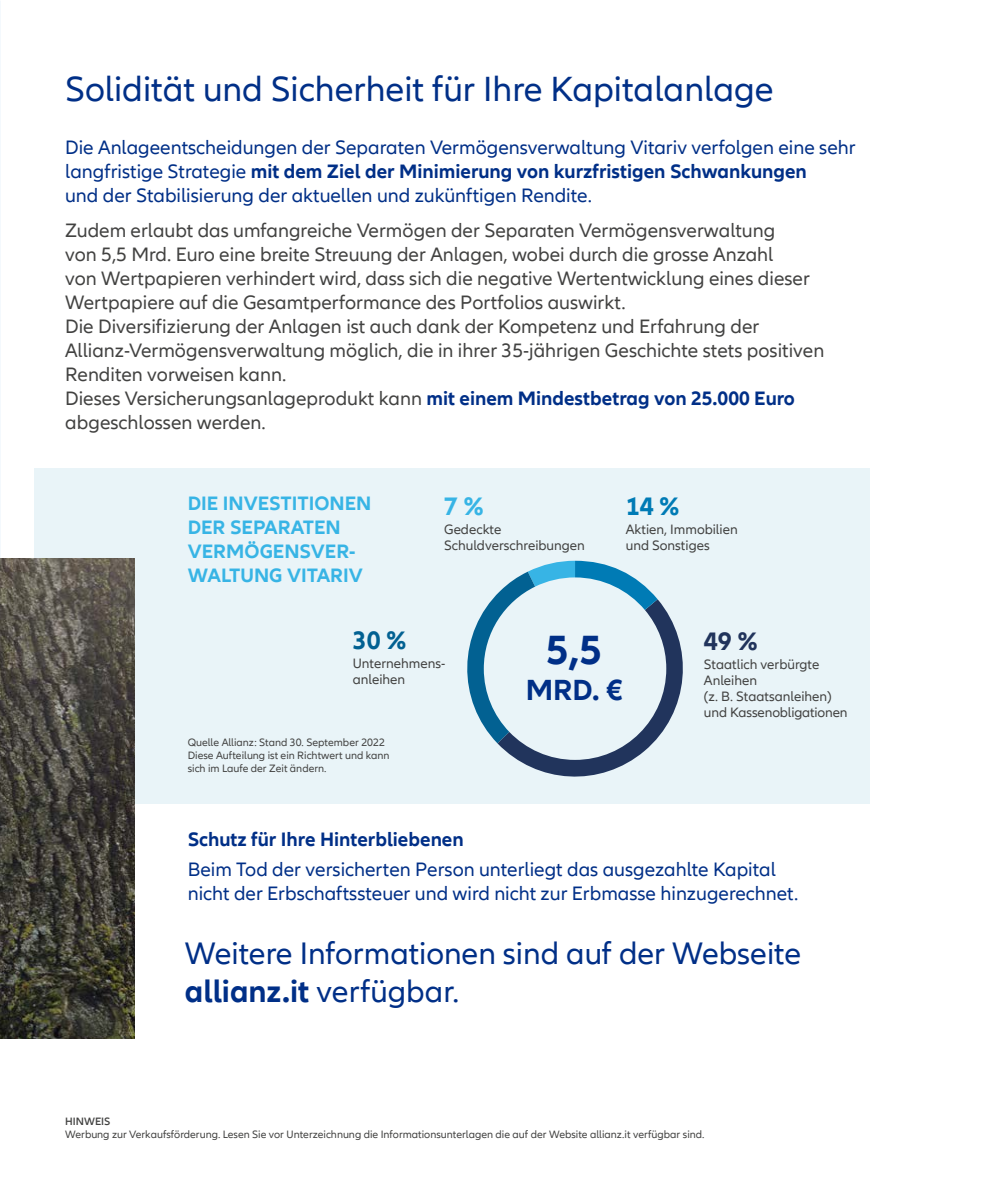
<style>
.page{position:relative;width:1004px;height:1191px;background:#fff}
.page>*{position:absolute;margin:0;border:0;box-sizing:border-box;transform-origin:0 0}
.t1{font:700 42px "Allianz Neo";color:#002f87}
.t2{font:36px "Allianz Neo";color:#002f87}
.t3{font:32px/38px "Allianz Neo";color:#002f87}
.t4{font:700 30px "Allianz Neo";color:#002f87}
.t5{font:700 26px "Allianz Neo";color:#21345c}
.t6{font:700 26px "Allianz Neo";color:#026192}
.t7{font:700 26px "Allianz Neo";color:#007bb5}
.t8{font:700 26px "Allianz Neo";color:#37b4e5}
.t9{font:20px/24px "Allianz Neo";color:#424241}
.t10{font:20px/24px "Allianz Neo";color:#002f87}
.t11{font:700 20px/24px "Allianz Neo";color:#37b4e5}
.t12{font:700 20px "Allianz Neo";color:#002f87}
.t13{font:14px/16px "Allianz Neo";color:#424241}
.t14{font:11px/13.2px "Allianz Neo";color:#424241}
.t15{font:600 11px "Allianz Neo";color:#424241}
.s1{font-weight:700}
.s2{font-weight:700;color:#002f87}
</style>
<div class="page">
<div style="left:34px;top:468px;width:835px;height:336px;background:#e9f4f8"></div>
<svg style="left:467px;top:561px;width:216px;height:216px"></svg>
<img style="left:0;top:558px;width:135px;height:480px">
<h2 class="t2" style="left:65px;top:69px;width:710px">Solidität und Sicherheit für Ihre Kapitalanlage</h2>
<p class="t10" style="left:65px;top:135px;width:792px">Die Anlageentscheidungen der Separaten Vermögensverwaltung Vitariv verfolgen eine sehr langfristige Strategie <span class="s1">mit dem Ziel der Minimierung von kurzfristigen Schwankungen<br></span>und der Stabilisierung der aktuellen und zukünftigen Rendite.</p>
<p class="t9" style="left:65px;top:219px;width:760px">Zudem erlaubt das umfangreiche Vermögen der Separaten Vermögensverwaltung<br>von 5,5 Mrd. Euro eine breite Streuung der Anlagen, wobei durch die grosse Anzahl<br>von Wertpapieren verhindert wird, dass sich die negative Wertentwicklung eines dieser Wertpapiere auf die Gesamtperformance des Portfolios auswirkt.<br>Die Diversifizierung der Anlagen ist auch dank der Kompetenz und Erfahrung der Allianz-Vermögensverwaltung möglich, die in ihrer 35-jährigen Geschichte stets positiven Renditen vorweisen kann.<br>Dieses Versicherungsanlageprodukt kann <span class="s2">mit einem Mindestbetrag von 25.000 Euro </span>abgeschlossen werden.</p>
<p class="t11" style="left:188px;top:492px;width:185px">DIE INVESTITIONEN<br>DER SEPARATEN<br>VERMÖGENSVER-<br>WALTUNG VITARIV</p>
<h3 class="t8" style="left:444px;top:491px;width:41px">7 %</h3>
<p class="t13" style="left:444px;top:521px;width:142px">Gedeckte<br>Schuldverschreibungen</p>
<h3 class="t7" style="left:625px;top:491px;width:55px">14 %</h3>
<p class="t13" style="left:625px;top:521px;width:113px">Aktien, Immobilien und Sonstiges</p>
<h3 class="t6" style="left:353px;top:625px;width:55px">30 %</h3>
<p class="t13" style="left:353px;top:655px;width:94px">Unternehmens&shy;anleihen</p>
<p class="t14" style="left:188px;top:735px;width:203px">Quelle Allianz: Stand 30. September 2022<br>Diese Aufteilung ist ein Richtwert und kann sich im Laufe der Zeit ändern.</p>
<h1 class="t1" style="left:546px;top:626px;width:57px">5,5</h1>
<h3 class="t4" style="left:526px;top:673px;width:98px">MRD. €</h3>
<h3 class="t5" style="left:704px;top:626px;width:55px">49 %</h3>
<p class="t13" style="left:704px;top:656px;width:145px">Staatlich verbürgte<br>Anleihen<br>(z. B. Staatsanleihen) und Kassenobligationen</p>
<p class="t12" style="left:188px;top:828px;width:277px">Schutz für Ihre Hinterbliebenen</p>
<p class="t10" style="left:188px;top:858px;width:612px">Beim Tod der versicherten Person unterliegt das ausgezahlte Kapital nicht der Erbschaftssteuer und wird nicht zur Erbmasse hinzugerechnet.</p>
<h3 class="t3" style="left:185px;top:935px;width:618px">Weitere Informationen sind auf der Webseite <span class="s1">allianz.it</span> verfügbar.</h3>
<p class="t15" style="left:65px;top:1115px;width:47px">HINWEIS</p>
<p class="t14" style="left:65px;top:1128px;width:640px">Werbung zur Verkaufsförderung. Lesen Sie vor Unterzeichnung die Informationsunterlagen die auf der Website allianz.it verfügbar sind.</p>
</div>
